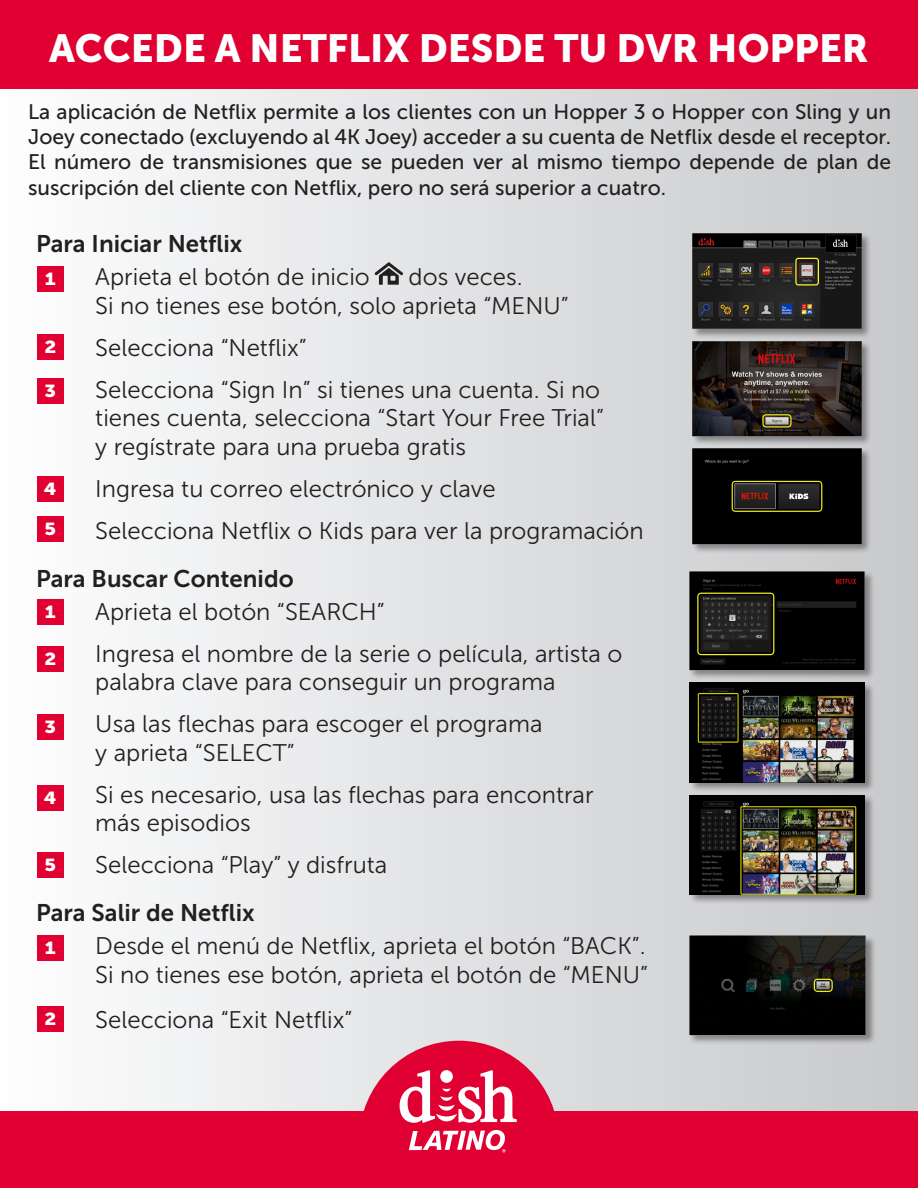
<style>
.page{position:relative;width:918px;height:1188px;background:#fff}
.page>*{position:absolute;margin:0;border:0;box-sizing:border-box;transform-origin:0 0}
.t1{font:39px "Museo Sans 900";color:#fff}
.t2{font:24px/28.5px "Museo Sans 300";color:#231f20}
.t3{font:24px "Museo Sans 700";color:#231f20}
.t4{font:21px/25.2px "Museo Sans 500";color:#231f20;text-align:justify}
.t5{font:17.4px "Museo Sans 900";color:#fff;scale:1.14 1}
</style>
<div class="page">
<div style="left:0;top:0;width:918px;height:1188px;background:linear-gradient(to right,#fdfdfe,#c7c8cb)"></div>
<div style="left:0;top:1111px;width:918px;height:77px;background:#e00031"></div>
<svg style="left:359px;top:1041px;width:200px;height:112px"></svg>
<div style="left:0;top:0;width:918px;height:89px;background:#e00031"></div>
<div style="left:37px;top:267px;width:27px;height:25px;background:#e00031"></div>
<div style="left:37px;top:334px;width:27px;height:26px;background:#e00031"></div>
<div style="left:37px;top:378px;width:27px;height:26px;background:#e00031"></div>
<div style="left:37px;top:476px;width:27px;height:26px;background:#e00031"></div>
<div style="left:37px;top:516px;width:27px;height:26px;background:#e00031"></div>
<svg style="left:375px;top:262px;width:28px;height:23px"></svg>
<div style="left:692px;top:232px;width:180px;height:107px;background:#231f20;opacity:.45"></div>
<img style="left:690px;top:230px;width:175px;height:101px">
<div style="left:692px;top:340px;width:180px;height:107px;background:#231f20;opacity:.45"></div>
<img style="left:690px;top:338px;width:175px;height:101px">
<div style="left:689px;top:682px;width:186px;height:111px;background:#231f20;opacity:.45"></div>
<img style="left:690px;top:683px;width:175px;height:99px">
<div style="left:689px;top:794px;width:186px;height:111px;background:#231f20;opacity:.45"></div>
<img style="left:690px;top:795px;width:175px;height:99px">
<div style="left:689px;top:570px;width:186px;height:110px;background:#231f20;opacity:.45"></div>
<img style="left:687px;top:568px;width:181px;height:105px">
<div style="left:692px;top:448px;width:180px;height:106px;background:#231f20;opacity:.45"></div>
<img style="left:690px;top:446px;width:175px;height:101px">
<div style="left:37px;top:600px;width:27px;height:25px;background:#e00031"></div>
<div style="left:37px;top:646px;width:27px;height:26px;background:#e00031"></div>
<div style="left:37px;top:714px;width:27px;height:26px;background:#e00031"></div>
<div style="left:37px;top:785px;width:27px;height:26px;background:#e00031"></div>
<div style="left:37px;top:852px;width:27px;height:26px;background:#e00031"></div>
<div style="left:37px;top:935px;width:27px;height:26px;background:#e00031"></div>
<div style="left:37px;top:1006px;width:27px;height:25px;background:#e00031"></div>
<div style="left:688px;top:935px;width:188px;height:110px;background:#231f20;opacity:.45"></div>
<img style="left:686px;top:932px;width:183px;height:106px">
<p class="t1" style="left:49px;top:26px;width:821px">ACCEDE A NETFLIX DESDE TU DVR HOPPER</p>
<p class="t4" style="left:28px;top:99px;width:864px">La aplicación de Netflix permite a los clientes con un Hopper 3 o Hopper con Sling y un Joey conectado (excluyendo al 4K Joey) acceder a su cuenta de Netflix desde el receptor.<br>El número de transmisiones que se pueden ver al mismo tiempo depende de plan de suscripción del cliente con Netflix, pero no será superior a cuatro.</p>
<p class="t3" style="left:36px;top:230px;width:208px">Para Iniciar Netflix</p>
<p class="t2" style="left:95px;top:263px;width:276px">Aprieta el botón de inicio</p>
<p class="t2" style="left:95px;top:263px;width:475px;text-indent:313px">dos veces.<br>Si no tienes ese botón, solo aprieta “MENU”</p>
<p class="t2" style="left:95px;top:333px;width:213px">Selecciona “Netflix”</p>
<p class="t2" style="left:95px;top:375px;width:510px">Selecciona “Sign In” si tienes una cuenta. Si no tienes cuenta, selecciona “Start Your Free Trial” y regístrate para una prueba gratis</p>
<p class="t2" style="left:95px;top:474px;width:402px">Ingresa tu correo electrónico y clave</p>
<p class="t2" style="left:95px;top:516px;width:550px">Selecciona Netflix o Kids para ver la programación</p>
<p class="t3" style="left:36px;top:565px;width:259px">Para Buscar Contenido</p>
<p class="t2" style="left:95px;top:597px;width:291px">Aprieta el botón “SEARCH”</p>
<p class="t2" style="left:95px;top:639px;width:528px">Ingresa el nombre de la serie o película, artista o palabra clave para conseguir un programa</p>
<p class="t2" style="left:95px;top:710px;width:449px">Usa las flechas para escoger el programa y aprieta “SELECT”</p>
<p class="t2" style="left:95px;top:780px;width:500px">Si es necesario, usa las flechas para encontrar más episodios</p>
<p class="t2" style="left:95px;top:851px;width:293px">Selecciona “Play” y disfruta</p>
<p class="t3" style="left:36px;top:899px;width:220px">Para Salir de Netflix</p>
<p class="t2" style="left:95px;top:932px;width:554px">Desde el menú de Netflix, aprieta el botón “BACK”.<br>Si no tienes ese botón, aprieta el botón de “MENU”</p>
<p class="t2" style="left:95px;top:1005px;width:259px">Selecciona “Exit Netflix”</p>
<p class="t5" style="left:45px;top:269px;width:11px">1</p>
<p class="t5" style="left:44px;top:337px;width:12px">2</p>
<p class="t5" style="left:45px;top:381px;width:12px">3</p>
<p class="t5" style="left:44px;top:479px;width:13px">4</p>
<p class="t5" style="left:45px;top:519px;width:12px">5</p>
<p class="t5" style="left:45px;top:602px;width:11px">1</p>
<p class="t5" style="left:44px;top:649px;width:12px">2</p>
<p class="t5" style="left:45px;top:717px;width:12px">3</p>
<p class="t5" style="left:44px;top:788px;width:13px">4</p>
<p class="t5" style="left:45px;top:855px;width:12px">5</p>
<p class="t5" style="left:45px;top:938px;width:11px">1</p>
<p class="t5" style="left:44px;top:1009px;width:12px">2</p>
</div>
